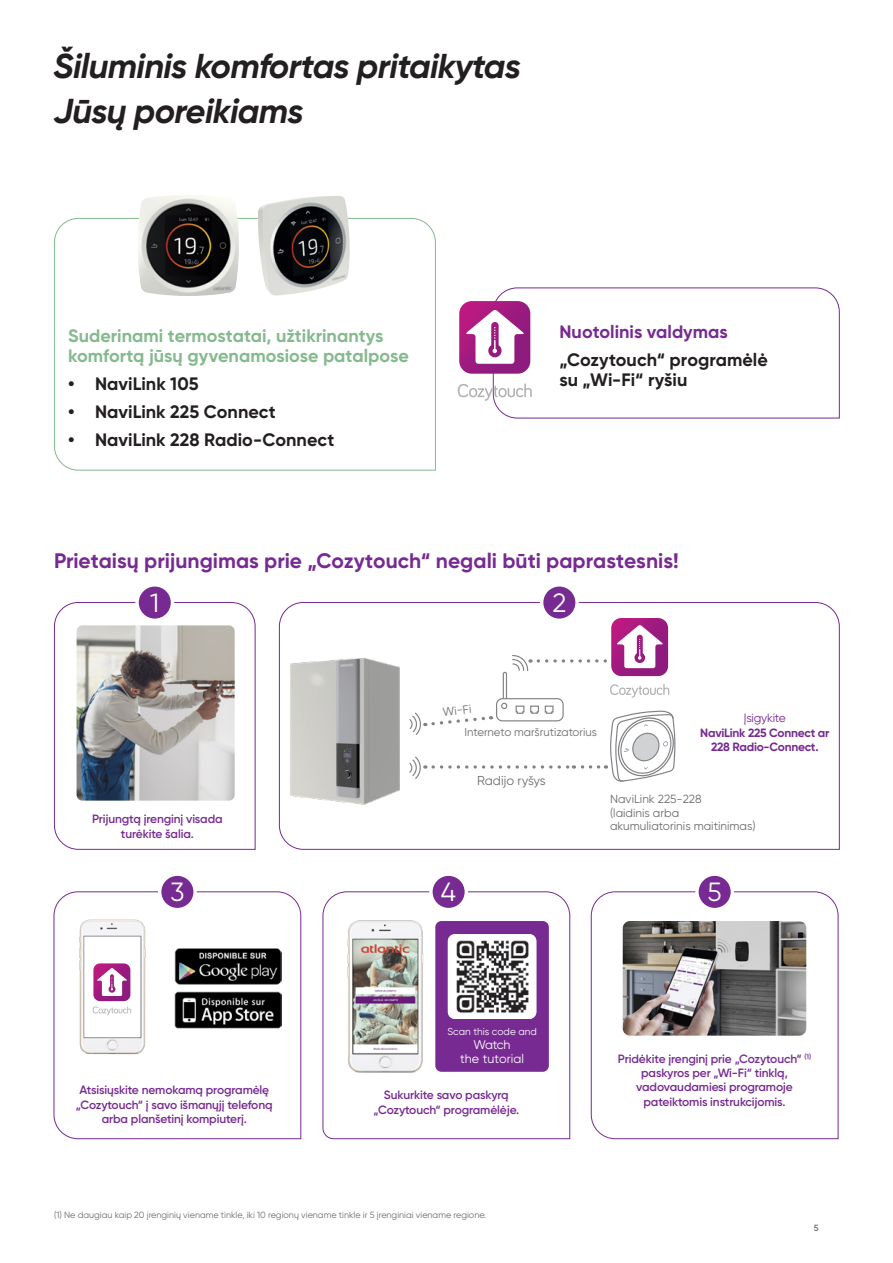
<style>
.page{position:relative;width:893px;height:1263px;background:#fff}
.page>*{position:absolute;margin:0;border:0;box-sizing:border-box;transform-origin:0 0}
.t1{font:italic 700 34.5px/45px "Gilroy";letter-spacing:-.02em;color:#231f20}
.t2{font:26.4px "Gilroy";color:#fff}
.t3{font:700 21px "Gilroy";color:#772a91}
.t4{font:700 18px/19.5px "Gilroy";color:#231f20}
.t5{font:700 18px/19.5px "Gilroy";color:#85b98e}
.t6{font:700 18px "Gilroy";color:#772a91}
.t7{font:12.9px "Gilroy";letter-spacing:-.01em;color:#6c6d70}
.t8{font:12.45px/14.1px "Gilroy";letter-spacing:.01em;color:#fff;text-align:center}
.t9{font:600 12px/14.4px "Gilroy";letter-spacing:-.01em;color:#772a91;text-align:center}
.t10{font:700 12px/14.4px "Gilroy";letter-spacing:-.02em;color:#772a91;text-align:center}
.t11{font:12px "Gilroy";letter-spacing:-.02em;color:#772a91}
.t12{font:11.85px/13.4px "Gilroy";color:#6c6d70}
.t13{font:11.4px "Gilroy";color:#6c6d70}
.t14{font:10.05px "Gilroy";color:#fff}
.t15{font:9px "Gilroy";color:#6c6d70}
.t16{font:600 9px "Gilroy";color:#6c6d70}
</style>
<div class="page">
<svg style="left:54px;top:218px;width:382px;height:253px"></svg>
<svg style="left:492px;top:287px;width:348px;height:132px"></svg>
<svg style="left:279px;top:602px;width:561px;height:248px"></svg>
<img style="left:138px;top:195px;width:101px;height:101px">
<img style="left:258px;top:196px;width:92px;height:100px">
<svg style="left:54px;top:602px;width:202px;height:248px"></svg>
<img style="left:77px;top:625px;width:158px;height:176px">
<svg style="left:53px;top:891px;width:249px;height:248px"></svg>
<img style="left:174px;top:946px;width:107px;height:40px">
<img style="left:174px;top:992px;width:107px;height:37px">
<div style="left:160px;top:874px;width:35px;height:35px;background:#772a91;border-radius:50%"></div>
<div style="left:158px;top:872px;width:39px;height:39px;border:3px solid #fff;border-radius:50%"></div>
<img style="left:77px;top:918px;width:70px;height:138px">
<svg style="left:322px;top:891px;width:249px;height:248px"></svg>
<div style="left:435px;top:921px;width:114px;height:151px;background:#772a91;border-radius:6px"></div>
<img style="left:448px;top:934px;width:88px;height:85px">
<img style="left:346px;top:919px;width:79px;height:155px">
<div style="left:431px;top:874px;width:35px;height:35px;background:#772a91;border-radius:50%"></div>
<div style="left:429px;top:872px;width:39px;height:39px;border:3px solid #fff;border-radius:50%"></div>
<svg style="left:590px;top:891px;width:249px;height:248px"></svg>
<img style="left:623px;top:921px;width:183px;height:115px">
<div style="left:697px;top:874px;width:35px;height:35px;background:#772a91;border-radius:50%"></div>
<div style="left:695px;top:872px;width:39px;height:39px;border:3px solid #fff;border-radius:50%"></div>
<div style="left:137px;top:585px;width:35px;height:35px;background:#772a91;border-radius:50%"></div>
<div style="left:135px;top:583px;width:39px;height:39px;border:3px solid #fff;border-radius:50%"></div>
<div style="left:542px;top:585px;width:35px;height:35px;background:#772a91;border-radius:50%"></div>
<div style="left:540px;top:583px;width:39px;height:39px;border:3px solid #fff;border-radius:50%"></div>
<img style="left:286px;top:658px;width:118px;height:161px">
<svg style="left:458px;top:383px;width:74px;height:18px"></svg>
<svg style="left:459px;top:301px;width:71px;height:73px"></svg>
<svg style="left:409px;top:618px;width:267px;height:164px"></svg>
<svg style="left:93px;top:963px;width:38px;height:52px"></svg>
<h1 class="t1" style="left:54px;top:43px;width:469px">Šiluminis komfortas pritaikytas<br>Jūsų poreikiams</h1>
<h3 class="t5" style="left:68px;top:326px;width:342px">Suderinami termostatai, užtikrinantys komfortą jūsų gyvenamosiose patalpose</h3>
<h3 class="t4" style="left:68px;top:374px;width:132px">• NaviLink 105</h3>
<h3 class="t4" style="left:68px;top:402px;width:209px">• NaviLink 225 Connect</h3>
<h3 class="t4" style="left:68px;top:430px;width:268px">• NaviLink 228 Radio-Connect</h3>
<h3 class="t6" style="left:559px;top:320px;width:170px">Nuotolinis valdymas</h3>
<h3 class="t4" style="left:559px;top:350px;width:210px">„Cozytouch“ programėlė su „Wi-Fi“ ryšiu</h3>
<h3 class="t3" style="left:54px;top:548px;width:626px">Prietaisų prijungimas prie „Cozytouch“ negali būti paprastesnis!</h3>
<h2 class="t2" style="left:150px;top:587px;width:10px">1</h2>
<h2 class="t2" style="left:552px;top:587px;width:15px">2</h2>
<p class="t9" style="left:92px;top:812px;width:132px">Prijungtą įrenginį visada turėkite šalia.</p>
<p class="t12" style="left:442px;top:705px;width:30px;rotate:-6deg">Wi-Fi</p>
<p class="t13" style="left:464px;top:725px;width:134px">Interneto maršrutizatorius</p>
<p class="t7" style="left:477px;top:773px;width:70px">Radijo ryšys</p>
<p class="t11" style="left:744px;top:711px;width:43px">Įsigykite</p>
<p class="t10" style="left:700px;top:725px;width:131px">NaviLink 225 Connect ar<br>228 Radio-Connect.</p>
<p class="t12" style="left:610px;top:792px;width:147px">NaviLink 225-228<br>(laidinis arba akumuliatorinis maitinimas)</p>
<h2 class="t2" style="left:170px;top:876px;width:15px">3</h2>
<p class="t9" style="left:76px;top:1083px;width:198px">Atsisiųskite nemokamą programėlę „Cozytouch“ į savo išmanųjį telefoną arba planšetinį kompiuterį.</p>
<h2 class="t2" style="left:441px;top:875px;width:17px">4</h2>
<h2 class="t2" style="left:707px;top:875px;width:16px">5</h2>
<p class="t14" style="left:447px;top:1025px;width:91px">Scan this code and</p>
<p class="t8" style="left:460px;top:1037px;width:66px">Watch<br>the tutorial</p>
<p class="t9" style="left:374px;top:1088px;width:147px">Sukurkite savo paskyrą „Cozytouch“ programėlėje.</p>
<p class="t9" style="left:618px;top:1051px;width:195px">Pridėkite įrenginį prie „Cozytouch“ <sup>(1) </sup>paskyros per „Wi-Fi“ tinklą, vadovaudamiesi programoje pateiktomis instrukcijomis.</p>
<p class="t15" style="left:54px;top:1209px;width:434px">(1) Ne daugiau kaip 20 įrenginių viename tinkle, iki 10 regionų viename tinkle ir 5 įrenginiai viename regione.</p>
<p class="t16" style="left:814px;top:1222px;width:6px">5</p>
</div>
